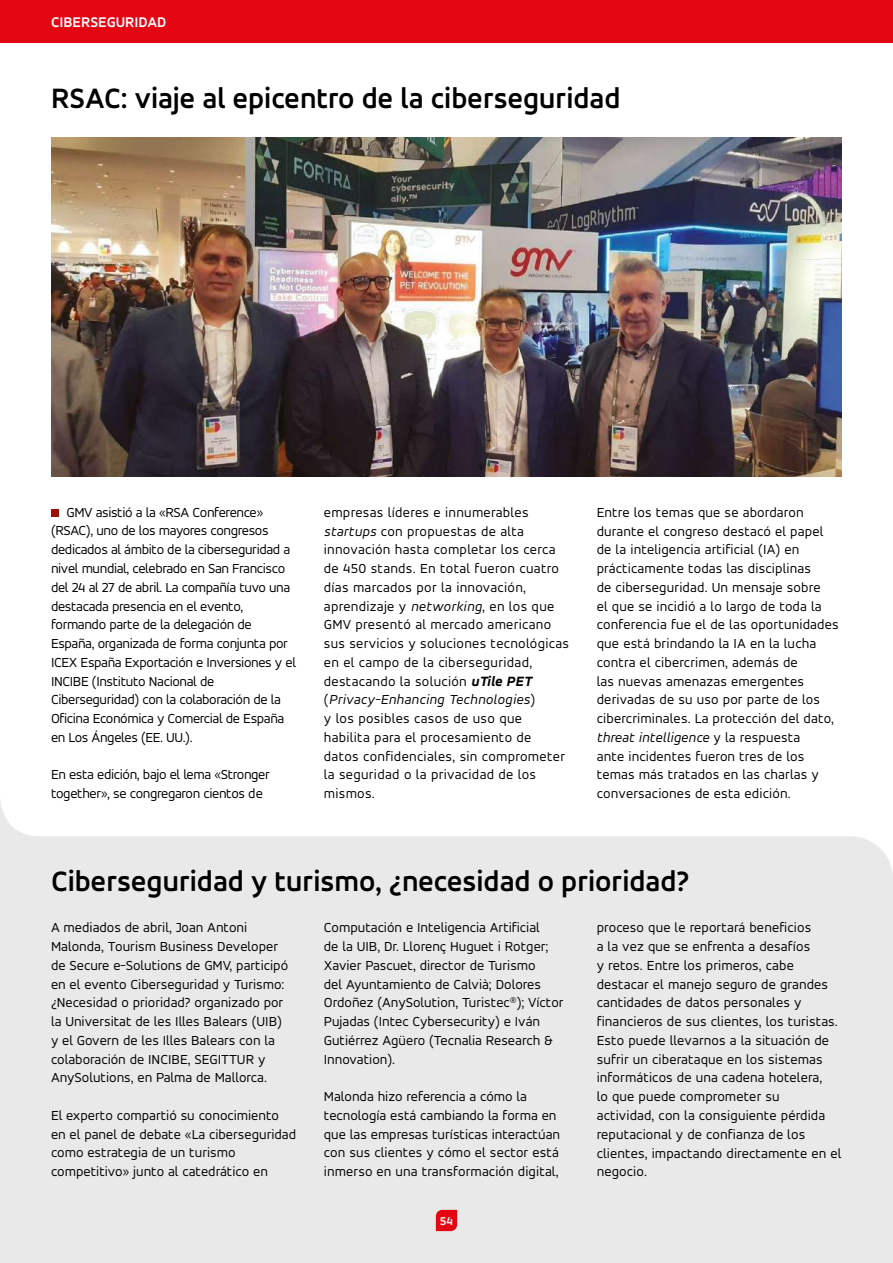
<style>
.page{position:relative;width:893px;height:1263px;background:#fff}
.page>*{position:absolute;margin:0;border:0;box-sizing:border-box;transform-origin:0 0}
.t1{font:700 30px "Accord Alternate";color:#000}
.t2{font:700 15px "Accord Alternate";color:#fff}
.t3{font:14.25px/18.8px "Accord Alternate";color:#000}
.t4{font:14.25px/18.8px "Accord Alternate";letter-spacing:-.025em;color:#000}
.t5{font:14.25px/18.8px "Accord Alternate";letter-spacing:.02em;color:#000}
.t6{font:700 12px "Accord Alternate";color:#fff}
.s1{font-style:italic}
.s2{font-weight:700;font-style:italic;font-stretch:expanded}
</style>
<div class="page">
<div style="left:0;top:0;width:893px;height:43px;background:#e30613"></div>
<div style="left:51px;top:510px;width:7px;height:7px;background:#9c1006"></div>
<img style="left:51px;top:138px;width:791px;height:338px">
<div style="left:0;top:836px;width:893px;height:427px;background:#e9e9e9"></div>
<svg style="left:0;top:800px;width:30px;height:36px"></svg>
<svg style="left:436px;top:1210px;width:21px;height:21px"></svg>
<p class="t2" style="left:51px;top:13px;width:117px">CIBERSEGURIDAD</p>
<h1 class="t1" style="left:51px;top:80px;width:571px">RSAC: viaje al epicentro de la ciberseguridad</h1>
<p class="t4" style="left:51px;top:502px;width:246px;text-indent:16px">GMV asistió a la «RSA Conference» (RSAC), uno de los mayores congresos dedicados al ámbito de la ciberseguridad a nivel mundial, celebrado en San Francisco del 24 al 27 de abril. La compañía tuvo una destacada presencia en el evento, formando parte de la delegación de España, organizada de forma conjunta por ICEX España Exportación e Inversiones y el INCIBE (Instituto Nacional de Ciberseguridad) con la colaboración de la Oficina Económica y Comercial de España en Los Ángeles (EE. UU.).</p>
<p class="t4" style="left:51px;top:765px;width:220px">En esta edición, bajo el lema «Stronger together», se congregaron cientos de</p>
<p class="t5" style="left:324px;top:502px;width:247px">empresas líderes e innumerables <span class="s1">startups</span> con propuestas de alta innovación hasta completar los cerca de 450 stands. En total fueron cuatro días marcados por la innovación, aprendizaje y <span class="s1">networking</span>, en los que GMV presentó al mercado americano sus servicios y soluciones tecnológicas en el campo de la ciberseguridad, destacando la solución <span class="s2">uTile PET </span>(<span class="s1">Privacy-Enhancing Technologies</span>)<br>y los posibles casos de uso que habilita para el procesamiento de datos confidenciales, sin comprometer la seguridad o la privacidad de los mismos.</p>
<p class="t3" style="left:597px;top:502px;width:243px">Entre los temas que se abordaron durante el congreso destacó el papel de la inteligencia artificial (IA) en prácticamente todas las disciplinas<br>de ciberseguridad. Un mensaje sobre<br>el que se incidió a lo largo de toda la conferencia fue el de las oportunidades que está brindando la IA en la lucha contra el cibercrimen, además de<br>las nuevas amenazas emergentes derivadas de su uso por parte de los cibercriminales. La protección del dato, <span class="s1">threat intelligence</span> y la respuesta<br>ante incidentes fueron tres de los temas más tratados en las charlas y conversaciones de esta edición.</p>
<h1 class="t1" style="left:51px;top:863px;width:640px">Ciberseguridad y turismo, ¿necesidad o prioridad?</h1>
<p class="t3" style="left:51px;top:918px;width:239px">A mediados de abril, Joan Antoni Malonda, Tourism Business Developer de Secure e-Solutions de GMV, participó en el evento Ciberseguridad y Turismo: ¿Necesidad o prioridad? organizado por la Universitat de les Illes Balears (UIB) y el Govern de les Illes Balears con la colaboración de INCIBE, SEGITTUR y AnySolutions, en Palma de Mallorca.</p>
<p class="t3" style="left:51px;top:1106px;width:247px">El experto compartió su conocimiento en el panel de debate «La ciberseguridad como estrategia de un turismo competitivo» junto al catedrático en</p>
<p class="t3" style="left:597px;top:918px;width:246px">proceso que le reportará beneficios<br>a la vez que se enfrenta a desafíos<br>y retos. Entre los primeros, cabe destacar el manejo seguro de grandes cantidades de datos personales y financieros de sus clientes, los turistas.<br>Esto puede llevarnos a la situación de sufrir un ciberataque en los sistemas informáticos de una cadena hotelera,<br>lo que puede comprometer su<br>actividad, con la consiguiente pérdida reputacional y de confianza de los clientes, impactando directamente en el negocio.</p>
<p class="t3" style="left:324px;top:918px;width:241px">Computación e Inteligencia Artificial<br>de la UIB, Dr. Llorenç Huguet i Rotger; Xavier Pascuet, director de Turismo<br>del Ayuntamiento de Calvià; Dolores Ordoñez (AnySolution, Turistec<sup>®</sup>); Víctor Pujadas (Intec Cybersecurity) e Iván Gutiérrez Agüero (Tecnalia Research &amp; Innovation).</p>
<p class="t3" style="left:324px;top:1087px;width:238px">Malonda hizo referencia a cómo la tecnología está cambiando la forma en que las empresas turísticas interactúan con sus clientes y cómo el sector está inmerso en una transformación digital,</p>
<p class="t6" style="left:440px;top:1214px;width:15px">54</p>
</div>
